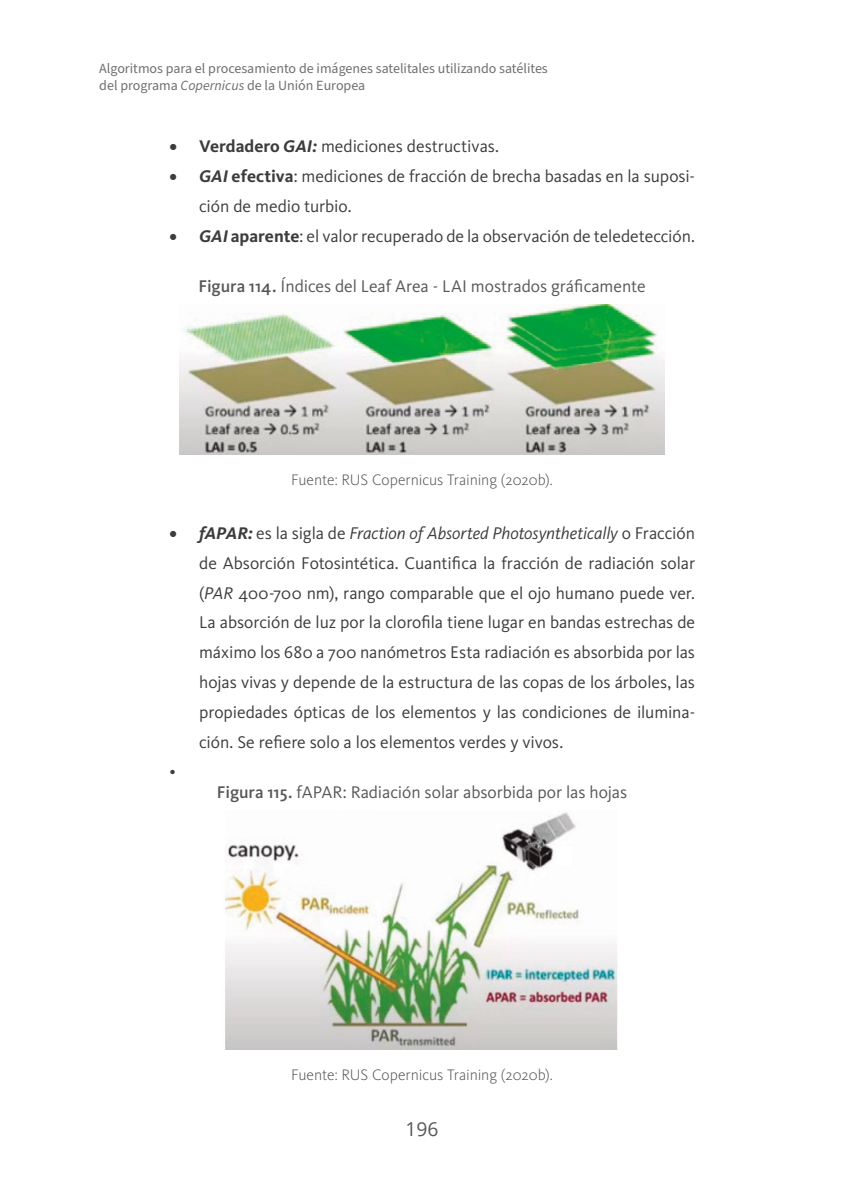
<style>
.page{position:relative;width:844px;height:1191px;background:#fff}
.page>*{position:absolute;margin:0;border:0;box-sizing:border-box;transform-origin:0 0}
.t1{font:19.25px "Open Sans";color:#575756}
.t2{font:17.5px/29.8px "Kievit OT";letter-spacing:-.005em;color:#3c3c3b}
.t3{font:17.5px "Kievit OT";letter-spacing:-.005em;color:#575756}
.t4{font:italic 17.5px "Kievit OT";letter-spacing:-.005em;color:#3c3c3b}
.t5{font:300 15.75px "Kievit OT";letter-spacing:-.005em;color:#575756}
.t6{font:14px/17.5px "Source Sans Pro";color:#706f6f}
.s1{font-style:italic}
.s2{font-weight:700}
.s3{font-weight:700;font-style:italic}
.s4{font-weight:500}
.s5{font-style:normal}
</style>
<div class="page">
<img style="left:180px;top:304px;width:484px;height:150px">
<img style="left:225px;top:812px;width:393px;height:237px">
<p class="t6" style="left:99px;top:60px;width:450px">Algoritmos para el procesamiento de imágenes satelitales utilizando satélites del programa <span class="s1">Copernicus</span> de la Unión Europea</p>
<p class="t2" style="left:169px;top:131px;width:331px"><span class="s2">• Verdadero</span> <span class="s3">GAI:</span> mediciones destructivas.</p>
<p class="t2" style="left:199px;top:161px;width:497px;text-indent:-30px"><span class="s3">• GAI</span> <span class="s2">efectiva</span>: mediciones de fracción de brecha basadas en la suposi&shy;ción de medio turbio.</p>
<p class="t2" style="left:169px;top:221px;width:527px"><span class="s3">• GAI</span> <span class="s2">aparente</span>: el valor recuperado de la observación de teledetección.</p>
<p class="t3" style="left:198px;top:276px;width:448px"><span class="s4">Figura 114.</span> Índices del Leaf Area - LAI mostrados gráficamente</p>
<p class="t5" style="left:291px;top:470px;width:263px">Fuente: RUS Copernicus Training (2020b).</p>
<p class="t4" style="left:169px;top:523px;width:527px"><span class="s2">• fAPAR:</span> <span class="s5">es la sigla de</span> Fraction of Absorted Photosynthetically <span class="s5">o Fracción</span></p>
<p class="t2" style="left:199px;top:548px;width:497px">de Absorción Fotosintética. Cuantifica la fracción de radiación solar</p>
<p class="t2" style="left:199px;top:578px;width:497px">(<span class="s1">PAR</span> 400-700 nm), rango comparable que el ojo humano puede ver.</p>
<p class="t2" style="left:199px;top:607px;width:497px">La absorción de luz por la clorofila tiene lugar en bandas estrechas de</p>
<p class="t2" style="left:199px;top:637px;width:497px">máximo los 680 a 700 nanómetros Esta radiación es absorbida por las</p>
<p class="t2" style="left:199px;top:667px;width:497px">hojas vivas y depende de la estructura de las copas de los árboles, las</p>
<p class="t2" style="left:199px;top:697px;width:497px">propiedades ópticas de los elementos y las condiciones de ilumina-</p>
<p class="t2" style="left:199px;top:726px;width:365px">ción. Se refiere solo a los elementos verdes y vivos.</p>
<p class="t2" style="left:169px;top:756px;width:8px">•</p>
<p class="t3" style="left:217px;top:782px;width:411px"><span class="s4">Figura 115.</span> fAPAR: Radiación solar absorbida por las hojas</p>
<p class="t5" style="left:291px;top:1065px;width:263px">Fuente: RUS Copernicus Training (2020b).</p>
<p class="t1" style="left:405px;top:1116px;width:35px">196</p>
</div>
